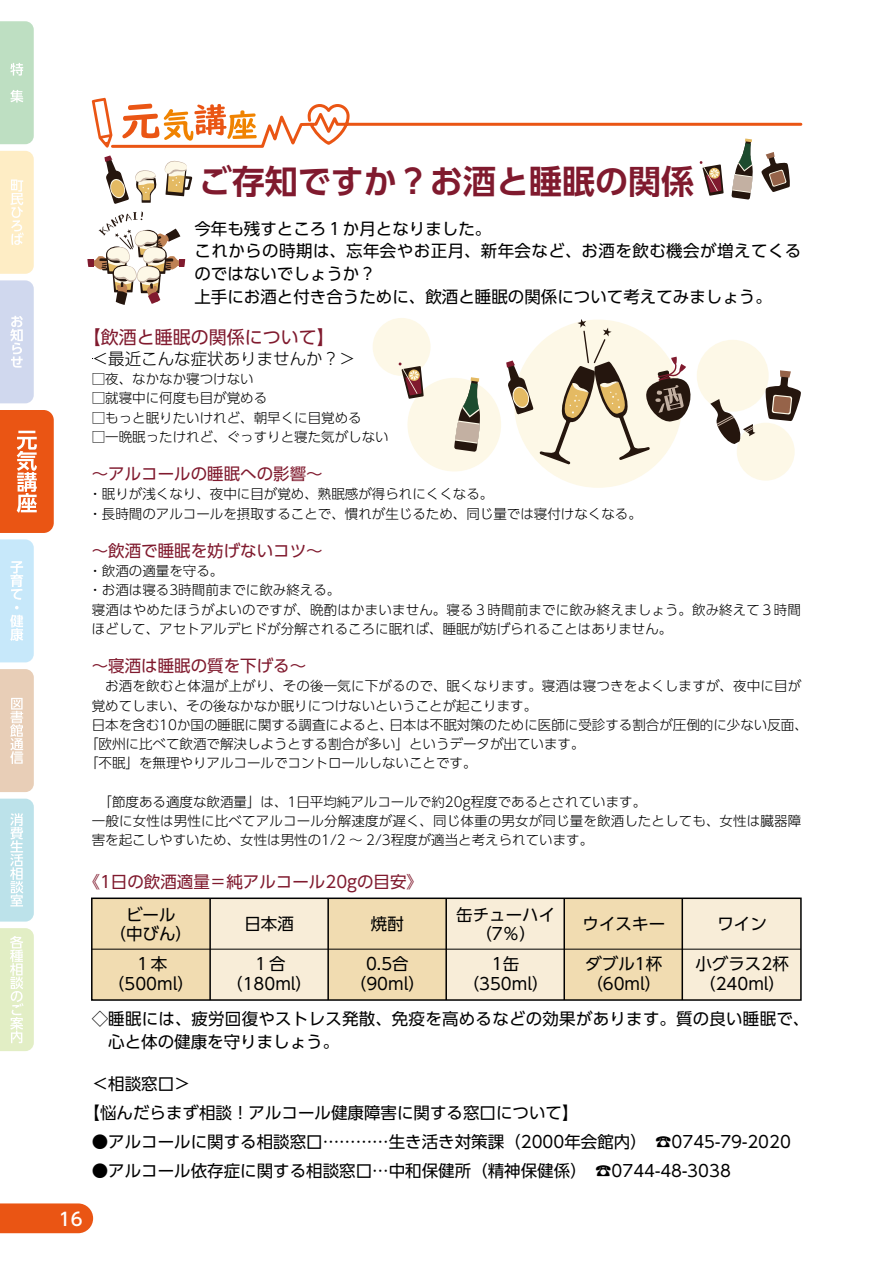
<style>
.page{position:relative;width:893px;height:1263px;background:#fff}
.page>*{position:absolute;margin:0;border:0;box-sizing:border-box;transform-origin:0 0}
.t1{font:700 33px "UD Shin Go Pr 6 De";color:#801a2e}
.t2{font:18px "UD Shin Go Pr 6";color:#801a2e}
.t3{font:500 18px "UD Shin Go Pr 6 N";color:#fff}
.t4{font:16.5px/19.2px "UD Shin Go Pr 6";color:#000;text-align:center}
.t5{font:16.5px "UD Shin Go Pr 6";color:#801a2e}
.t6{font:300 16.5px "UD Shin Go Pr 6";color:#000}
.t7{font:300 13.5px/19.2px "UD Shin Go Pr 6";color:#000}
</style>
<div class="page">
<div style="left:92px;top:898px;width:118px;height:102px;background:#f1dcb1"></div>
<div style="left:210px;top:898px;width:118px;height:102px;background:#f8edd8"></div>
<div style="left:328px;top:898px;width:118px;height:102px;background:#f1dcb1"></div>
<div style="left:446px;top:898px;width:119px;height:102px;background:#f8edd8"></div>
<div style="left:565px;top:898px;width:118px;height:102px;background:#f1dcb1"></div>
<div style="left:683px;top:898px;width:118px;height:102px;background:#f8edd8"></div>
<div style="left:91px;top:897px;width:711px;height:104px;border:2px solid #000"></div>
<hr style="left:92px;top:949px;width:709px;height:1px;background:#000">
<hr style="left:209px;top:898px;width:2px;height:102px;background:#000">
<hr style="left:327px;top:898px;width:2px;height:102px;background:#000">
<hr style="left:445px;top:898px;width:2px;height:102px;background:#000">
<hr style="left:563px;top:898px;width:2px;height:102px;background:#000">
<hr style="left:681px;top:898px;width:2px;height:102px;background:#000">
<div style="left:514px;top:320px;width:168px;height:168px;background:#fdf8e7;border-radius:50%"></div>
<div style="left:407px;top:378px;width:94px;height:93px;background:#fdf8e7;border-radius:50%"></div>
<div style="left:373px;top:318px;width:58px;height:58px;background:#fdf8e7;border-radius:50%"></div>
<div style="left:697px;top:340px;width:72px;height:72px;background:#fdf8e7;border-radius:50%"></div>
<div style="left:737px;top:423px;width:58px;height:58px;background:#fdf8e7;border-radius:50%"></div>
<svg style="left:314px;top:104px;width:489px;height:41px"></svg>
<svg style="left:710px;top:399px;width:45px;height:45px"></svg>
<svg style="left:540px;top:319px;width:151px;height:145px"></svg>
<svg style="left:731px;top:138px;width:22px;height:62px"></svg>
<svg style="left:454px;top:377px;width:26px;height:75px"></svg>
<svg style="left:699px;top:161px;width:25px;height:35px"></svg>
<svg style="left:398px;top:362px;width:26px;height:37px"></svg>
<svg style="left:761px;top:152px;width:29px;height:40px"></svg>
<svg style="left:765px;top:370px;width:36px;height:51px"></svg>
<svg style="left:92px;top:97px;width:222px;height:107px"></svg>
<svg style="left:506px;top:360px;width:27px;height:54px"></svg>
<div style="left:87px;top:259px;width:7px;height:8px;background:#801a2e"></div>
<svg style="left:94px;top:211px;width:91px;height:94px"></svg>
<div style="left:0;top:1203px;width:93px;height:30px;background:#ea5514"></div>
<svg style="left:0;top:410px;width:54px;height:123px;background:#ec6d35"></svg>
<svg style="left:0;top:280px;width:34px;height:123px;background:#d3dbef"></svg>
<svg style="left:0;top:151px;width:34px;height:123px;background:#feeeca"></svg>
<svg style="left:0;top:21px;width:34px;height:123px;background:#c1e0c5"></svg>
<svg style="left:0;top:669px;width:34px;height:123px;background:#ead3bf"></svg>
<svg style="left:0;top:799px;width:34px;height:122px;background:#c5e6ec"></svg>
<svg style="left:0;top:928px;width:34px;height:123px;background:#e6f0cd"></svg>
<svg style="left:0;top:539px;width:34px;height:123px;background:#cdeafa"></svg>
<h1 class="t1" style="left:199px;top:155px;width:497px">ご存知ですか？お酒と睡眠の関係</h1>
<p class="t4" style="left:194px;top:216px;width:608px;line-height:22.8px;text-align:left">今年も残すところ１か月となりました。<br>これからの時期は、忘年会やお正月、新年会など、お酒を飲む機会が増えてくるのではないでしょうか？<br>上手にお酒と付き合うために、飲酒と睡眠の関係について考えてみましょう。</p>
<h2 class="t2" style="left:83px;top:323px;width:253px">【飲酒と睡眠の関係について】</h2>
<p class="t6" style="left:92px;top:345px;width:265px">＜最近こんな症状ありませんか？＞</p>
<p class="t7" style="left:92px;top:369px;width:163px">□夜、なかなか寝つけない</p>
<p class="t7" style="left:92px;top:388px;width:177px">□就寝中に何度も目が覚める</p>
<p class="t7" style="left:92px;top:407px;width:271px">□もっと眠りたいけれど、朝早くに目覚める</p>
<p class="t7" style="left:92px;top:427px;width:298px">□一晩眠ったけれど、ぐっすりと寝た気がしない</p>
<p class="t5" style="left:92px;top:461px;width:232px">～アルコールの睡眠への影響～</p>
<p class="t7" style="left:88px;top:484px;width:555px">・眠りが浅くなり、夜中に目が覚め、熟眠感が得られにくくなる。<br>・長時間のアルコールを摂取することで、慣れが生じるため、同じ量では寝付けなくなる。</p>
<p class="t5" style="left:92px;top:537px;width:232px">～飲酒で睡眠を妨げないコツ～</p>
<p class="t7" style="left:88px;top:561px;width:714px">・飲酒の適量を守る。<br>・お酒は寝る3時間前までに飲み終える。<br>寝酒はやめたほうがよいのですが、晩酌はかまいません。寝る３時間前までに飲み終えましょう。飲み終えて３時間ほどして、アセトアルデヒドが分解されるころに眠れば、睡眠が妨げられることはありません。</p>
<p class="t5" style="left:92px;top:653px;width:216px">～寝酒は睡眠の質を下げる～</p>
<p class="t7" style="left:92px;top:676px;width:711px">　お酒を飲むと体温が上がり、その後一気に下がるので、眠くなります。寝酒は寝つきをよくしますが、夜中に目が</p>
<p class="t7" style="left:92px;top:695px;width:447px">覚めてしまい、その後なかなか眠りにつけないということが起こります。</p>
<p class="t7" style="left:92px;top:715px;width:718px">日本を含む10か国の睡眠に関する調査によると、日本は不眠対策のために医師に受診する割合が圧倒的に少ない反面、</p>
<p class="t7" style="left:85px;top:734px;width:501px">「欧州に比べて飲酒で解決しようとする割合が多い」というデータが出ています。</p>
<p class="t7" style="left:85px;top:753px;width:393px">「不眠」を無理やりアルコールでコントロールしないことです。</p>
<p class="t7" style="left:92px;top:791px;width:711px">　「節度ある適度な飲酒量」は、1日平均純アルコールで約20g程度であるとされています。<br>一般に女性は男性に比べてアルコール分解速度が遅く、同じ体重の男女が同じ量を飲酒したとしても、女性は臓器障害を起こしやすいため、女性は男性の1/2 ～ 2/3程度が適当と考えられています。</p>
<p class="t5" style="left:84px;top:868px;width:341px">《1日の飲酒適量＝純アルコール20gの目安》</p>
<p class="t4" style="left:110px;top:905px;width:84px">ビール<br>（中びん）</p>
<p class="t4" style="left:108px;top:954px;width:87px">１本（500ml）</p>
<p class="t4" style="left:226px;top:954px;width:87px">１合（180ml）</p>
<p class="t4" style="left:350px;top:954px;width:77px">0.5合（90ml）</p>
<p class="t4" style="left:463px;top:954px;width:87px">1缶（350ml）</p>
<p class="t4" style="left:585px;top:954px;width:78px;text-align:left">ダブル1杯（60ml）</p>
<p class="t4" style="left:695px;top:954px;width:95px;text-align:left">小グラス2杯（240ml）</p>
<p class="t4" style="left:244px;top:914px;width:51px">日本酒</p>
<p class="t4" style="left:371px;top:914px;width:34px">焼酎</p>
<p class="t4" style="left:456px;top:905px;width:100px">缶チューハイ（7％）</p>
<p class="t4" style="left:583px;top:914px;width:84px">ウイスキー</p>
<p class="t4" style="left:717px;top:914px;width:51px">ワイン</p>
<p class="t4" style="left:92px;top:1007px;width:719px;line-height:22.8px;text-align:left">◇睡眠には、疲労回復やストレス発散、免疫を高めるなどの効果があります。質の良い睡眠で、　心と体の健康を守りましょう。</p>
<p class="t4" style="left:84px;top:1069px;width:496px;line-height:28.8px;text-align:left;text-indent:8px">＜相談窓口＞<br>【悩んだらまず相談！アルコール健康障害に関する窓口について】</p>
<p class="t4" style="left:92px;top:1132px;width:701px">●アルコールに関する相談窓口…………生き活き対策課（2000年会館内）　☎0745-79-2020</p>
<p class="t4" style="left:92px;top:1160px;width:641px">●アルコール依存症に関する相談窓口…中和保健所（精神保健係）　☎0744-48-3038</p>
<h2 class="t3" style="left:59px;top:1204px;width:25px">16</h2>
</div>
